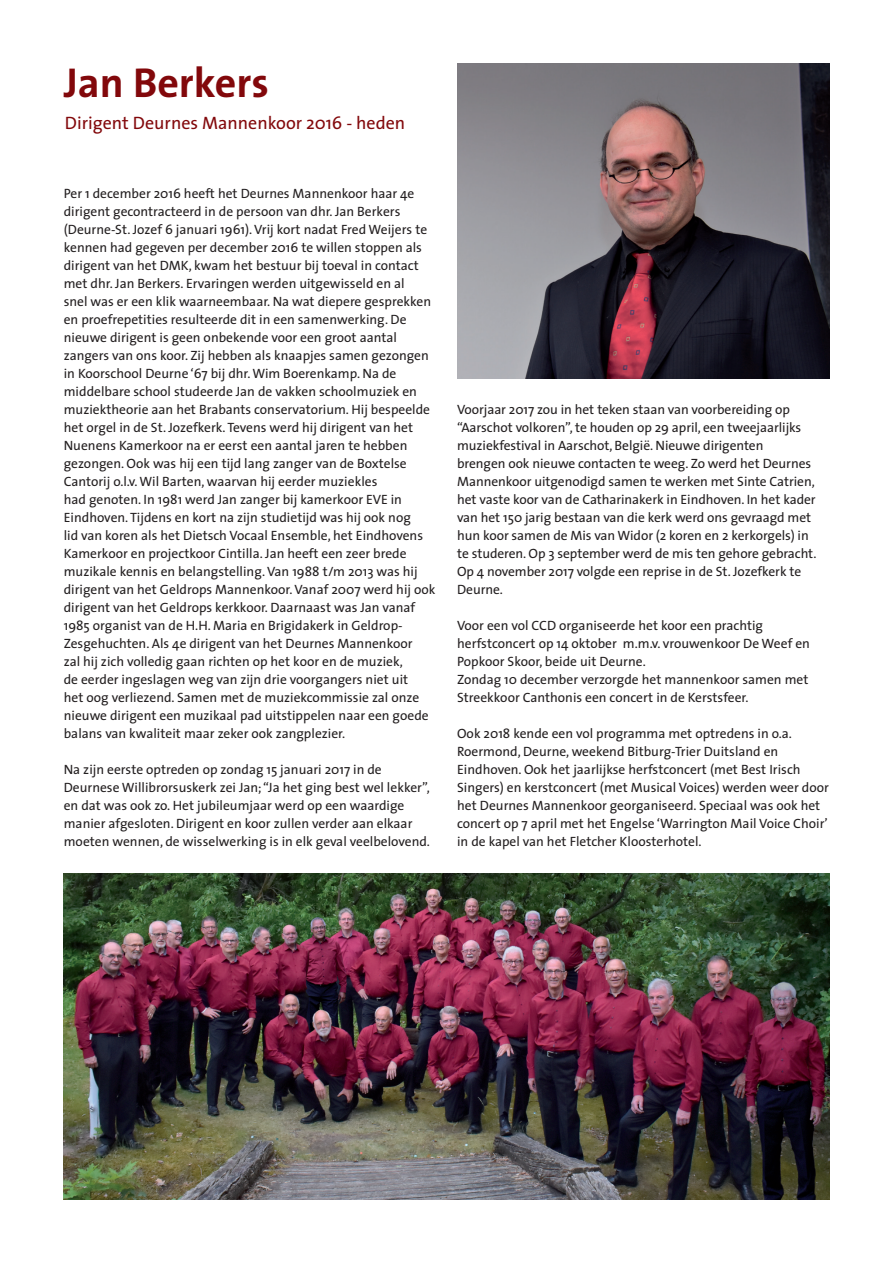
<style>
.page{position:relative;width:893px;height:1263px;background:#fff}
.page>*{position:absolute;margin:0;border:0;box-sizing:border-box;transform-origin:0 0}
.t1{font:700 42px "The Sans";color:#82080b}
.t2{font:18px "The Sans";color:#82080b}
.t3{font:13.5px/18px "The Sans";color:#231f20}
</style>
<div class="page">
<img style="left:457px;top:64px;width:372px;height:314px">
<img style="left:64px;top:874px;width:765px;height:325px">
<h1 class="t1" style="left:64px;top:47px;width:207px">Jan Berkers</h1>
<h2 class="t2" style="left:65px;top:108px;width:342px">Dirigent Deurnes Mannenkoor 2016 - heden</h2>
<p class="t3" style="left:64px;top:184px;width:373px">Per 1 december 2016 heeft het Deurnes Mannenkoor haar 4e dirigent gecontracteerd in de persoon van dhr. Jan Berkers (Deurne-St. Jozef 6 januari 1961). Vrij kort nadat Fred Weijers te kennen had gegeven per december 2016 te willen stoppen als dirigent van het DMK, kwam het bestuur bij toeval in contact met dhr. Jan Berkers. Ervaringen werden uitgewisseld en al<br>snel was er een klik waarneembaar. Na wat diepere gesprekken en proefrepetities resulteerde dit in een samenwerking. De nieuwe dirigent is geen onbekende voor een groot aantal zangers van ons koor. Zij hebben als knaapjes samen gezongen in Koorschool Deurne ‘67 bij dhr. Wim Boerenkamp. Na de middelbare school studeerde Jan de vakken schoolmuziek en muziektheorie aan het Brabants conservatorium. Hij bespeelde het orgel in de St. Jozefkerk. Tevens werd hij dirigent van het Nuenens Kamerkoor na er eerst een aantal jaren te hebben gezongen. Ook was hij een tijd lang zanger van de Boxtelse Cantorij o.l.v. Wil Barten, waarvan hij eerder muziekles<br>had genoten. In 1981 werd Jan zanger bij kamerkoor EVE in Eindhoven. Tijdens en kort na zijn studietijd was hij ook nog<br>lid van koren als het Dietsch Vocaal Ensemble, het Eindhovens Kamerkoor en projectkoor Cintilla. Jan heeft een zeer brede muzikale kennis en belangstelling. Van 1988 t/m 2013 was hij dirigent van het Geldrops Mannenkoor. Vanaf 2007 werd hij ook dirigent van het Geldrops kerkkoor. Daarnaast was Jan vanaf 1985 organist van de H.H. Maria en Brigidakerk in Geldrop-Zesgehuchten. Als 4e dirigent van het Deurnes Mannenkoor<br>zal hij zich volledig gaan richten op het koor en de muziek,<br>de eerder ingeslagen weg van zijn drie voorgangers niet uit<br>het oog verliezend. Samen met de muziekcommissie zal onze nieuwe dirigent een muzikaal pad uitstippelen naar een goede balans van kwaliteit maar zeker ook zangplezier.</p>
<p class="t3" style="left:64px;top:760px;width:368px">Na zijn eerste optreden op zondag 15 januari 2017 in de Deurnese Willibrorsuskerk zei Jan; “Ja het ging best wel lekker”, en dat was ook zo. Het jubileumjaar werd op een waardige manier afgesloten. Dirigent en koor zullen verder aan elkaar moeten wennen, de wisselwerking is in elk geval veelbelovend.</p>
<p class="t3" style="left:457px;top:400px;width:361px">Voorjaar 2017 zou in het teken staan van voorbereiding op “Aarschot volkoren”, te houden op 29 april, een tweejaarlijks muziekfestival in Aarschot, België. Nieuwe dirigenten<br>brengen ook nieuwe contacten te weeg. Zo werd het Deurnes Mannenkoor uitgenodigd samen te werken met Sinte Catrien, het vaste koor van de Catharinakerk in Eindhoven. In het kader van het 150 jarig bestaan van die kerk werd ons gevraagd met hun koor samen de Mis van Widor (2 koren en 2 kerkorgels) in te studeren. Op 3 september werd de mis ten gehore gebracht.<br>Op 4 november 2017 volgde een reprise in de St. Jozefkerk te Deurne.</p>
<p class="t3" style="left:457px;top:616px;width:354px">Voor een vol CCD organiseerde het koor een prachtig herfstconcert op 14 oktober m.m.v. vrouwenkoor De Weef en Popkoor Skoor, beide uit Deurne.<br>Zondag 10 december verzorgde het mannenkoor samen met Streekkoor Canthonis een concert in de Kerstsfeer.</p>
<p class="t3" style="left:457px;top:724px;width:373px">Ook 2018 kende een vol programma met optredens in o.a.<br>Roermond, Deurne, weekend Bitburg-Trier Duitsland en Eindhoven. Ook het jaarlijkse herfstconcert (met Best Irisch Singers) en kerstconcert (met Musical Voices) werden weer door het Deurnes Mannenkoor georganiseerd. Speciaal was ook het concert op 7 april met het Engelse ‘Warrington Mail Voice Choir’ in de kapel van het Fletcher Kloosterhotel.</p>
</div>
